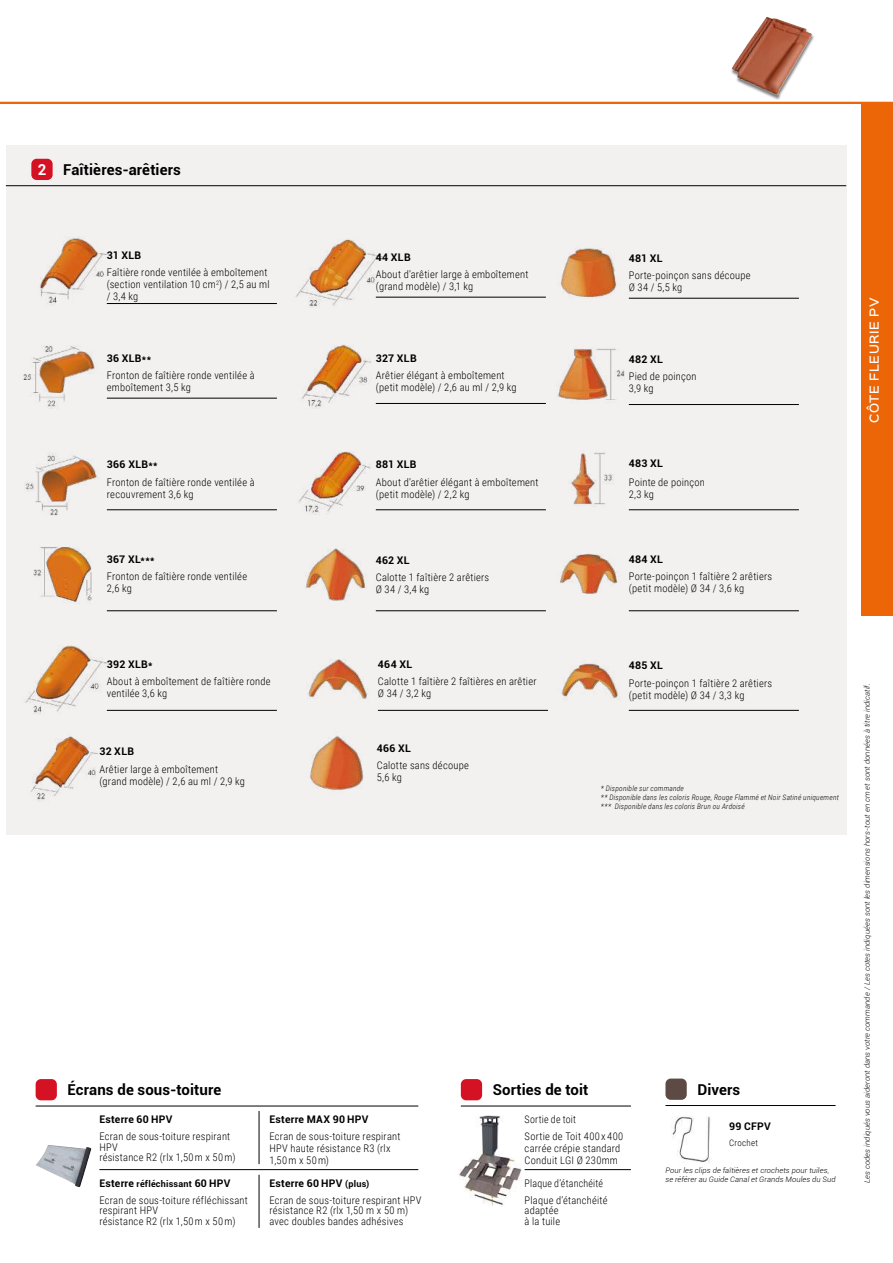
<style>
.page{position:relative;width:893px;height:1263px;background:#fff}
.page>*{position:absolute;margin:0;border:0;box-sizing:border-box;transform-origin:0 0}
.t1{font:700 15px "Roboto";letter-spacing:.005em;color:#000}
.t2{font:500 11.25px "Sinkin Sans 500";letter-spacing:.05em;color:#fff}
.t3{font:300 10.5px/12px "Roboto Condensed";letter-spacing:.02em;color:#000}
.t4{font:700 10.5px "Roboto";letter-spacing:.025em;color:#000}
.t5{font:300 10.5px "Roboto Condensed";letter-spacing:.02em;color:#000;scale:.95 1}
.t6{font:700 9px "Roboto";letter-spacing:.025em;color:#000}
.t7{font:300 9px "Roboto Condensed";letter-spacing:.025em;color:#000}
.t8{font:italic 300 7.5px/8.4px "Roboto";letter-spacing:.015em;color:#000}
.t9{font:italic 300 7.5px/9px "Roboto Condensed";letter-spacing:.025em;color:#000}
.s1{color:#fff}
.s2{font-size:10.5px}
.s3{font-size:9px}
</style>
<div class="page">
<div style="left:6px;top:145px;width:840px;height:690px;background:#f3f1f0"></div>
<div style="left:862px;top:103px;width:31px;height:513px;background:#ec6608"></div>
<hr style="left:0;top:102px;width:893px;height:2px;background:#ec6608">
<div style="left:665px;top:1078px;width:22px;height:22px;background:#5d4a44;border-radius:5px"></div>
<hr style="left:665px;top:1105px;width:171px;height:1px;background:#000">
<img style="left:301px;top:344px;width:75px;height:64px">
<img style="left:310px;top:736px;width:54px;height:54px">
<img style="left:299px;top:451px;width:84px;height:64px">
<img style="left:560px;top:553px;width:57px;height:41px">
<img style="left:556px;top:348px;width:73px;height:57px">
<img style="left:31px;top:736px;width:68px;height:66px">
<img style="left:305px;top:548px;width:61px;height:53px">
<img style="left:561px;top:663px;width:57px;height:35px">
<img style="left:295px;top:239px;width:88px;height:68px">
<img style="left:307px;top:659px;width:61px;height:40px">
<img style="left:558px;top:248px;width:59px;height:50px">
<img style="left:39px;top:238px;width:69px;height:67px">
<img style="left:23px;top:345px;width:91px;height:64px">
<img style="left:25px;top:645px;width:89px;height:69px">
<div style="left:31px;top:159px;width:22px;height:21px;background:#d51224;border-radius:5px"></div>
<hr style="left:6px;top:185px;width:840px;height:1px;background:#000">
<hr style="left:376px;top:403px;width:170px;height:1px;background:#000">
<hr style="left:376px;top:509px;width:170px;height:1px;background:#000">
<hr style="left:629px;top:298px;width:170px;height:1px;background:#000">
<hr style="left:378px;top:710px;width:170px;height:1px;background:#000">
<hr style="left:629px;top:610px;width:170px;height:1px;background:#000">
<hr style="left:629px;top:509px;width:170px;height:1px;background:#000">
<hr style="left:629px;top:710px;width:170px;height:1px;background:#000">
<hr style="left:376px;top:297px;width:170px;height:1px;background:#000">
<hr style="left:629px;top:404px;width:170px;height:1px;background:#000">
<hr style="left:107px;top:303px;width:170px;height:1px;background:#000">
<hr style="left:107px;top:398px;width:170px;height:1px;background:#000">
<img style="left:24px;top:453px;width:90px;height:63px">
<hr style="left:107px;top:509px;width:170px;height:1px;background:#000">
<img style="left:33px;top:547px;width:74px;height:64px">
<hr style="left:107px;top:610px;width:170px;height:1px;background:#000">
<img style="left:541px;top:452px;width:89px;height:59px">
<div style="left:730px;top:17px;width:84px;height:83px;background:#000;opacity:.5"></div>
<svg style="left:764px;top:17px;width:3px;height:4px"></svg>
<hr style="left:376px;top:610px;width:170px;height:1px;background:#000">
<hr style="left:107px;top:710px;width:170px;height:1px;background:#000">
<div style="left:36px;top:1079px;width:21px;height:21px;background:#d51224;border-radius:5px"></div>
<hr style="left:36px;top:1106px;width:382px;height:1px;background:#000">
<svg style="left:45px;top:1145px;width:3px;height:7px"></svg>
<hr style="left:99px;top:1169px;width:319px;height:1px;background:#000">
<hr style="left:259px;top:1111px;width:1px;height:53px;background:#000">
<hr style="left:259px;top:1175px;width:1px;height:53px;background:#000">
<div style="left:461px;top:1079px;width:21px;height:21px;background:#d51224;border-radius:5px"></div>
<hr style="left:461px;top:1106px;width:170px;height:1px;background:#000">
<hr style="left:525px;top:1169px;width:106px;height:1px;background:#000">
<img style="left:459px;top:1115px;width:63px;height:91px">
<img style="left:672px;top:1116px;width:38px;height:47px">
<h1 class="t1" style="left:38px;top:159px;width:145px"><span class="s1">2</span> Faîtières-arêtiers</h1>
<p class="t4" style="left:107px;top:248px;width:36px">31 XLB</p>
<p class="t4" style="left:376px;top:250px;width:36px">44 XLB</p>
<p class="t4" style="left:629px;top:251px;width:35px">481 XL</p>
<p class="t3" style="left:107px;top:266px;width:164px">Faîtière ronde ventilée à emboîtement (section ventilation 10 cm<sup>2</sup>) / 2,5 au ml / 3,4 kg</p>
<p class="t3" style="left:376px;top:268px;width:154px">About d’arêtier large à emboîtement (grand modèle) / 3,1 kg</p>
<p class="t3" style="left:629px;top:269px;width:123px">Porte-poinçon sans découpe<br>Ø 34 / 5,5 kg</p>
<p class="t4" style="left:107px;top:351px;width:46px">36 XLB**</p>
<p class="t4" style="left:376px;top:351px;width:42px">327 XLB</p>
<p class="t4" style="left:629px;top:352px;width:36px">482 XL</p>
<p class="t3" style="left:107px;top:369px;width:149px">Fronton de faîtière ronde ventilée à emboîtement 3,5 kg</p>
<p class="t3" style="left:376px;top:369px;width:142px">Arêtier élégant à emboîtement (petit modèle) / 2,6 au ml / 2,9 kg</p>
<p class="t3" style="left:629px;top:370px;width:69px">Pied de poinçon<br>3,9 kg</p>
<p class="t2" style="left:865px;top:423px;width:127px;rotate:-90deg">CÔTE FLEURIE PV</p>
<p class="t4" style="left:107px;top:457px;width:52px">366 XLB**</p>
<p class="t4" style="left:376px;top:457px;width:42px">881 XLB</p>
<p class="t4" style="left:629px;top:456px;width:36px">483 XL</p>
<p class="t3" style="left:107px;top:475px;width:149px">Fronton de faîtière ronde ventilée à recouvrement 3,6 kg</p>
<p class="t3" style="left:376px;top:475px;width:164px">About d’arêtier élégant à emboîtement (petit modèle) / 2,2 kg</p>
<p class="t3" style="left:629px;top:475px;width:78px">Pointe de poinçon<br>2,3 kg</p>
<p class="t4" style="left:107px;top:552px;width:49px">367 XL***</p>
<p class="t4" style="left:376px;top:553px;width:36px">462 XL</p>
<p class="t4" style="left:629px;top:552px;width:36px">484 XL</p>
<p class="t3" style="left:107px;top:570px;width:142px">Fronton de faîtière ronde ventilée<br>2,6 kg</p>
<p class="t3" style="left:376px;top:571px;width:115px">Calotte 1 faîtière 2 arêtiers<br>Ø 34 / 3,4 kg</p>
<p class="t3" style="left:629px;top:570px;width:145px">Porte-poinçon 1 faîtière 2 arêtiers (petit modèle) Ø 34 / 3,6 kg</p>
<p class="t4" style="left:107px;top:657px;width:47px">392 XLB*</p>
<p class="t4" style="left:378px;top:657px;width:36px">464 XL</p>
<p class="t4" style="left:629px;top:658px;width:36px">485 XL</p>
<p class="t3" style="left:107px;top:675px;width:165px">About à emboîtement de faîtière ronde ventilée 3,6 kg</p>
<p class="t3" style="left:378px;top:675px;width:160px">Calotte 1 faîtière 2 faîtières en arêtier<br>Ø 34 / 3,2 kg</p>
<p class="t3" style="left:629px;top:676px;width:145px">Porte-poinçon 1 faîtière 2 arêtiers (petit modèle) Ø 34 / 3,3 kg</p>
<p class="t4" style="left:99px;top:744px;width:36px">32 XLB</p>
<p class="t4" style="left:377px;top:741px;width:36px">466 XL</p>
<p class="t3" style="left:99px;top:762px;width:147px">Arêtier large à emboîtement (grand modèle) / 2,6 au ml / 2,9 kg</p>
<p class="t3" style="left:377px;top:759px;width:94px">Calotte sans découpe<br>5,6 kg</p>
<p class="t9" style="left:601px;top:784px;width:239px">* Disponible sur commande<br>** Disponible dans les coloris Rouge, Rouge Flammé et Noir Satiné uniquement *** Disponible dans les coloris Brun ou Ardoisé</p>
<h1 class="t1" style="left:67px;top:1079px;width:155px">Écrans de sous-toiture</h1>
<p class="t4" style="left:99px;top:1112px;width:75px">Esterre 60 HPV</p>
<p class="t3" style="left:99px;top:1131px;width:138px;line-height:10.5px">Ecran de sous-toiture respirant<br>HPV<br>résistance R2 (rlx 1,50 m x 50 m)</p>
<p class="t3" style="left:99px;top:1194px;width:150px;line-height:10.5px">Ecran de sous-toiture réfléchissant respirant HPV<br>résistance R2 (rlx 1,50 m x 50 m)</p>
<p class="t6" style="left:99px;top:1177px;width:133px"><span class="s2">Esterre</span> réfléchissant <span class="s2">60 HPV</span></p>
<p class="t4" style="left:269px;top:1112px;width:101px">Esterre MAX 90 HPV</p>
<p class="t3" style="left:269px;top:1130px;width:132px">Ecran de sous-toiture respirant<br>HPV haute résistance R3 (rlx<br>1,50 m x 50 m)</p>
<p class="t3" style="left:269px;top:1194px;width:153px;line-height:10.5px">Ecran de sous-toiture respirant HPV résistance R2 (rlx 1,50 m x 50 m) avec doubles bandes adhésives</p>
<p class="t4" style="left:269px;top:1175px;width:101px">Esterre 60 HPV <span class="s3">(plus)</span></p>
<h1 class="t1" style="left:493px;top:1079px;width:97px">Sorties de toit</h1>
<p class="t5" style="left:525px;top:1112px;width:56px">Sortie de toit</p>
<p class="t3" style="left:525px;top:1130px;width:100px">Sortie de Toit 400 x 400 carrée crépie standard<br>Conduit LGI Ø 230mm</p>
<p class="t3" style="left:525px;top:1194px;width:84px;line-height:10.5px">Plaque d’étanchéité adaptée<br>à la tuile</p>
<p class="t5" style="left:525px;top:1175px;width:84px">Plaque d’étanchéité</p>
<h1 class="t1" style="left:697px;top:1079px;width:44px">Divers</h1>
<p class="t4" style="left:729px;top:1119px;width:43px">99 CFPV</p>
<p class="t8" style="left:665px;top:1166px;width:172px">Pour les clips de faîtières et crochets pour tuiles, se référer au Guide Canal et Grands Moules du Sud</p>
<p class="t7" style="left:729px;top:1136px;width:30px">Crochet</p>
<p class="t8" style="left:863px;top:1183px;width:501px;rotate:-90deg">Les codes indiqués vous aideront dans votre commande / Les cotes indiquées sont les dimensions hors-tout en cm et sont données à titre indicatif.</p>
</div>
